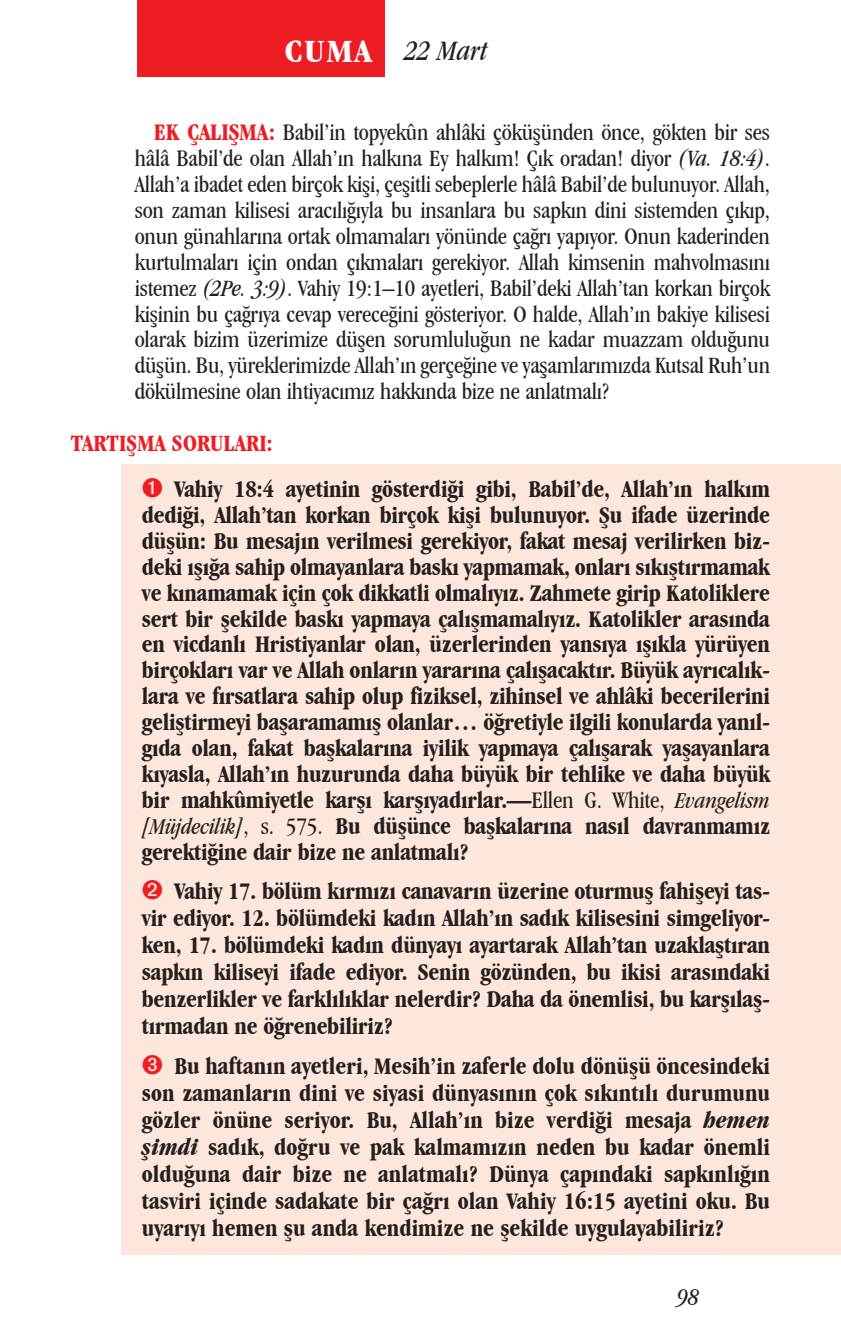
<style>
.page{position:relative;width:841px;height:1337px;background:#fff}
.page>*{position:absolute;margin:0;border:0;box-sizing:border-box;transform-origin:0 0}
.Daily_Header{font:700 condensed 33.75px "Garamond IT Cby BT";color:#fff;scale:1.1 1}
.Lesson_Dates{font:italic condensed 29.25px "Garamond IT Cby BT";color:#231f20}
.Numbered_Bullet_List{font:700 condensed 24.75px/25.9px "Garamond IT Cby BT";letter-spacing:-.01em;color:#231f20;text-align:justify}
.t1{font:italic condensed 24.75px "Garamond IT Cby BT";color:#231f20}
.Friday_Body{font:condensed 24.3px/25.9px "Garamond IT Cby BT";letter-spacing:-.01em;color:#231f20;text-align:justify}
.Discussion_Title{font:700 condensed 24.3px "Garamond IT Cby BT";color:#ee1d23}
.s1{font-weight:700;font-size:24.75px;color:#ee1d23}
.s2{font-style:italic}
.s3{font-weight:400}
.s4{font-weight:400;font-style:italic;font-size:23.62px}
</style>
<div class="page">
<div style="left:137px;top:0;width:248px;height:76px;background:#ee1d23"></div>
<div style="left:121px;top:465px;width:719px;height:790px;background:#fde7dc"></div>
<p class="Daily_Header" style="left:285px;top:31px;width:80px">CUMA</p>
<p class="Lesson_Dates" style="left:404px;top:33px;width:84px">22 Mart</p>
<p class="Friday_Body" style="left:135px;top:119px;width:636px;text-indent:19px"><span class="s1">EK ÇALIŞMA:</span> Babil’in topyekûn ahlâki çöküşünden önce, gökten bir ses hâlâ Babil’de olan Allah’ın halkına Ey halkım! Çık oradan! diyor <span class="s2">(Va. 18:4)</span>.<br>Allah’a ibadet eden birçok kişi, çeşitli sebeplerle hâlâ Babil’de bulunuyor. Allah, son zaman kilisesi aracılığıyla bu insanlara bu sapkın dini sistemden çıkıp, onun günahlarına ortak olmamaları yönünde çağrı yapıyor. Onun kaderinden kurtulmaları için ondan çıkmaları gerekiyor. Allah kimsenin mahvolmasını istemez <span class="s2">(2Pe. 3:9)</span>. Vahiy 19:1–10 ayetleri, Babil’deki Allah’tan korkan birçok kişinin bu çağrıya cevap vereceğini gösteriyor. O halde, Allah’ın bakiye kilisesi olarak bizim üzerimize düşen sorumluluğun ne kadar muazzam olduğunu düşün. Bu, yüreklerimizde Allah’ın gerçeğine ve yaşamlarımızda Kutsal Ruh’un dökülmesine olan ihtiyacımız hakkında bize ne anlatmalı?</p>
<p class="Discussion_Title" style="left:71px;top:429px;width:203px">TARTIŞMA SORULARI:</p>
<p class="Numbered_Bullet_List" style="left:142px;top:476px;width:629px;text-indent:33px">Vahiy 18:4 ayetinin gösterdiği gibi, Babil’de, Allah’ın halkım dediği, Allah’tan korkan birçok kişi bulunuyor. Şu ifade üzerinde düşün: Bu mesajın verilmesi gerekiyor, fakat mesaj verilirken biz&shy;deki ışığa sahip olmayanlara baskı yapmamak, onları sıkıştırmamak ve kınamamak için çok dikkatli olmalıyız. Zahmete girip Katoliklere sert bir şekilde baskı yapmaya çalışmamalıyız. Katolikler arasında en vicdanlı Hristiyanlar olan, üzerlerinden yansıya ışıkla yürüyen birçokları var ve Allah onların yararına çalışacaktır. Büyük ayrıcalık&shy;lara ve fırsatlara sahip olup fiziksel, zihinsel ve ahlâki becerilerini geliştirmeyi başaramamış olanlar… öğretiyle ilgili konularda yanıl&shy;gıda olan, fakat başkalarına iyilik yapmaya çalışarak yaşayanlara kıyasla, Allah’ın huzurunda daha büyük bir tehlike ve daha büyük bir mahkûmiyetle karşı karşıyadırlar.—<span class="s3">Ellen G. White,</span> <span class="s4">Evangelism [Müjdecilik]</span><span class="s3">, s. 575.</span> Bu düşünce başkalarına nasıl davranmamız gerektiğine dair bize ne anlatmalı?</p>
<p class="Numbered_Bullet_List" style="left:142px;top:877px;width:629px;line-height:27px;text-indent:33px">Vahiy 17. bölüm kırmızı canavarın üzerine oturmuş fahişeyi tas&shy;vir ediyor. 12. bölümdeki kadın Allah’ın sadık kilisesini simgeliyor&shy;ken, 17. bölümdeki kadın dünyayı ayartarak Allah’tan uzaklaştıran sapkın kiliseyi ifade ediyor. Senin gözünden, bu ikisi arasındaki benzerlikler ve farklılıklar nelerdir? Daha da önemlisi, bu karşılaş&shy;tırmadan ne öğrenebiliriz?</p>
<p class="Numbered_Bullet_List" style="left:142px;top:1052px;width:629px;line-height:27px;text-indent:33px">Bu haftanın ayetleri, Mesih’in zaferle dolu dönüşü öncesindeki son zamanların dini ve siyasi dünyasının çok sıkıntılı durumunu gözler önüne seriyor. Bu, Allah’ın bize verdiği mesaja <span class="s2">hemen şimdi</span> sadık, doğru ve pak kalmamızın neden bu kadar önemli olduğuna dair bize ne anlatmalı? Dünya çapındaki sapkınlığın tasviri içinde sadakate bir çağrı olan Vahiy 16:15 ayetini oku. Bu uyarıyı hemen şu anda kendimize ne şekilde uygulayabiliriz?</p>
<p class="t1" style="left:677px;top:1282px;width:23px">98</p>
</div>
